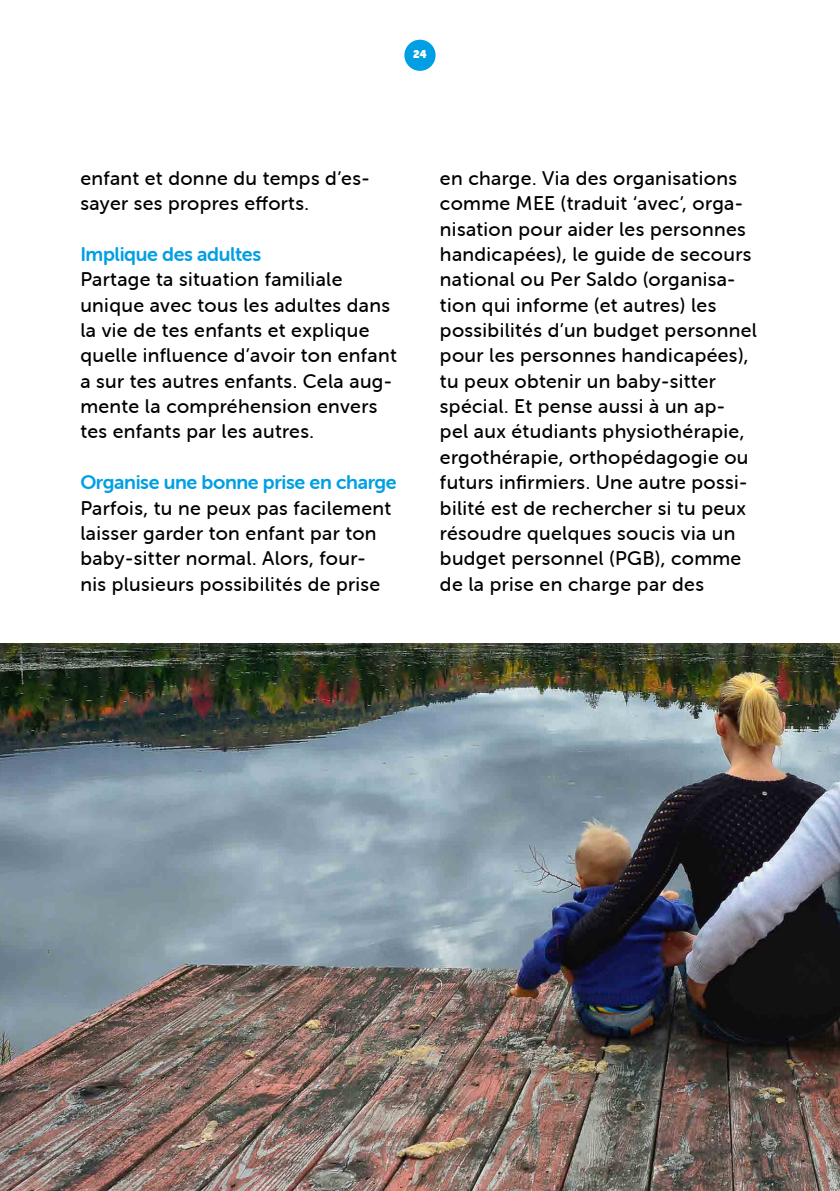
<style>
.page{position:relative;width:840px;height:1191px;background:#fff}
.page>*{position:absolute;margin:0;border:0;box-sizing:border-box;transform-origin:0 0}
.t1{font:19.8px/25.4px "Museo Sans Rounded 500";letter-spacing:.02em;color:#000}
.t2{font:19.8px "Museo Sans Rounded 700";letter-spacing:-.02em;color:#009fe3}
.t3{font:11.2px "Museo Sans Rounded";color:#fff}
</style>
<div class="page">
<div style="left:404px;top:40px;width:31px;height:31px;background:#009fe3;border-radius:50%"></div>
<img style="left:0;top:643px;width:839px;height:548px">
<p class="t3" style="left:413px;top:48px;width:15px">24</p>
<p class="t1" style="left:80px;top:165px;width:291px">enfant et donne du temps d’es&shy;sayer ses propres efforts.</p>
<p class="t2" style="left:80px;top:243px;width:182px">Implique des adultes</p>
<p class="t1" style="left:80px;top:267px;width:318px">Partage ta situation familiale unique avec tous les adultes dans la vie de tes enfants et explique quelle influence d’avoir ton enfant a sur tes autres enfants. Cela aug&shy;mente la compréhension envers tes enfants par les autres.</p>
<p class="t2" style="left:80px;top:471px;width:317px">Organise une bonne prise en charge</p>
<p class="t1" style="left:80px;top:495px;width:312px">Parfois, tu ne peux pas facilement laisser garder ton enfant par ton baby-sitter normal. Alors, four&shy;nis plusieurs possibilités de prise</p>
<p class="t1" style="left:439px;top:165px;width:318px">en charge. Via des organisations comme MEE (traduit ‘avec’, orga&shy;nisation pour aider les personnes handicapées), le guide de secours national ou Per Saldo (organisa&shy;tion qui informe (et autres) les possibilités d’un budget personnel pour les personnes handicapées), tu peux obtenir un baby-sitter spécial. Et pense aussi à un ap&shy;pel aux étudiants physiothérapie, ergothérapie, orthopédagogie ou futurs infirmiers. Une autre possi&shy;bilité est de rechercher si tu peux résoudre quelques soucis via un budget personnel (PGB), comme de la prise en charge par des</p>
</div>
